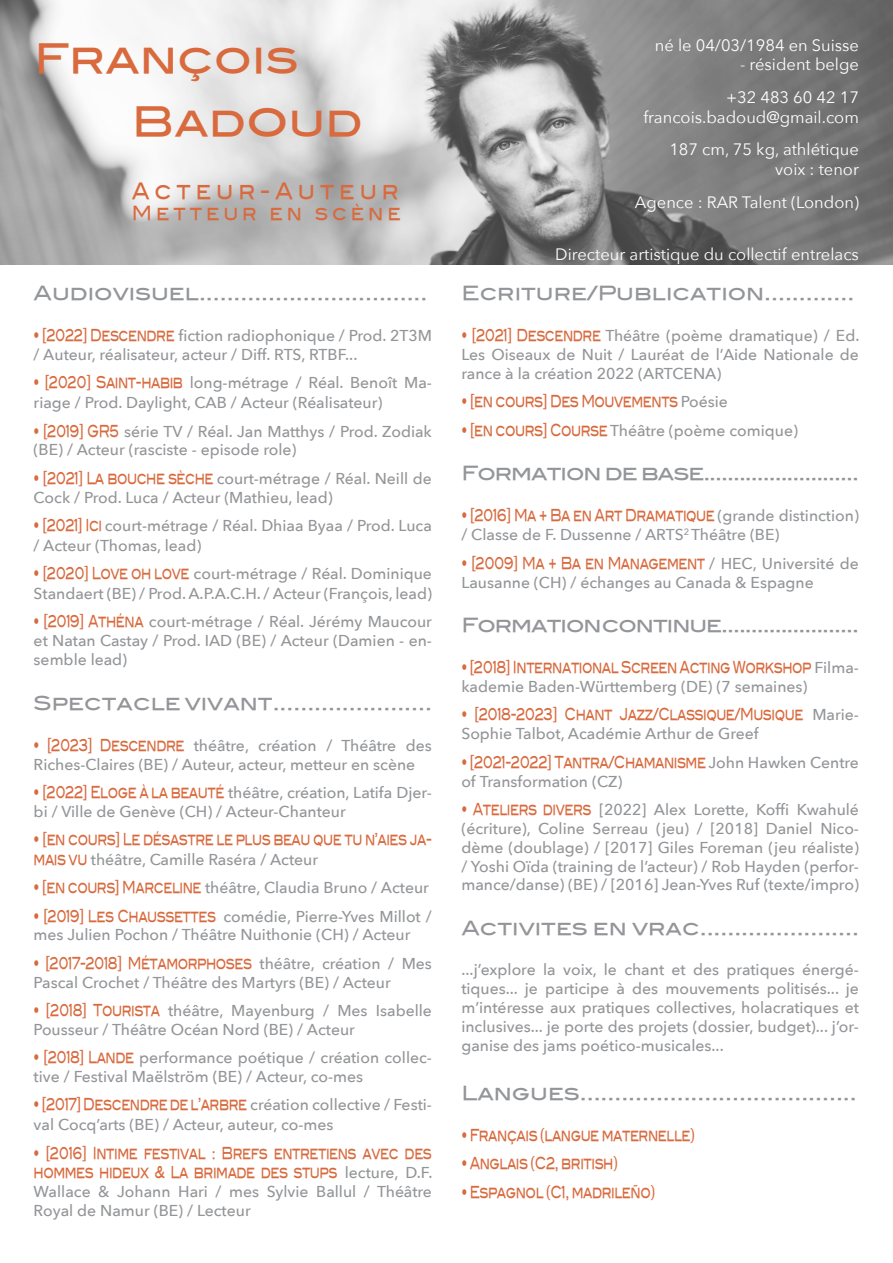
<style>
.page{position:relative;width:893px;height:1263px;background:#fff}
.page>*{position:absolute;margin:0;border:0;box-sizing:border-box;transform-origin:0 0}
.t1{font:40.5px "Blair Md ITCTT Medium";color:#d86a3e}
.t2{font:22.5px "Blair Md ITCTT Medium";letter-spacing:.26em;color:#d86a3e;scale:.84 1}
.t3{font:19.5px "Blair Md ITCTT Medium";color:#939598}
.t4{font:19.5px "Blair Md ITCTT Medium";letter-spacing:-.05em;color:#939598}
.t5{font:19.5px "Blair Md ITCTT Medium";letter-spacing:.24em;color:#d86a3e;scale:.84 1}
.t6{font:16.5px/19.8px "Blair Md ITCTT Medium";letter-spacing:-.04em;color:#d86a3e;scale:.67 1}
.t7{font:16.5px "Avenir Next";color:#fff}
.t8{font:500 15.75px/18.9px "Avenir Next";color:#939598}
.s1{font-size:45px}
.s2{font-family:"Blair Md ITCTT Medium";font-weight:400;font-size:16.5px;color:#d86a3e}
.s3{font-family:"Avenir Next";font-weight:500;font-size:15.75px;color:#939598}
</style>
<div class="page">
<img style="left:0;top:0;width:893px;height:264px">
<p class="t1" style="left:34px;top:25px;width:266px">François</p>
<p class="t1" style="left:132px;top:88px;width:232px">Bad<span class="s1">o</span>ud</p>
<p class="t2" style="left:132px;top:172px;width:319px">Acteur-Auteur</p>
<p class="t5" style="left:132px;top:197px;width:322px">Metteur en scène</p>
<p class="t3" style="left:34px;top:277px;width:395px">Audiovisuel.................................</p>
<p class="t8" style="left:34px;top:326px;width:400px"><span class="s2">• [2022] Descendre</span> fiction radiophonique / Prod. 2T3M / Auteur, réalisateur, acteur / Diff. RTS, RTBF...</p>
<p class="t8" style="left:34px;top:372px;width:400px;line-height:19.8px"><span class="s2">• [2020] Saint-habib</span> long-métrage / Réal. Benoît Ma&shy;riage / Prod. Daylight, CAB / Acteur (Réalisateur)</p>
<p class="t8" style="left:34px;top:421px;width:400px"><span class="s2">• [2019] GR5</span> série TV / Réal. Jan Matthys / Prod. Zodiak (BE) / Acteur (rasciste - episode role)</p>
<p class="t8" style="left:34px;top:468px;width:400px"><span class="s2">• [2021] La bouche sèche</span> court-métrage / Réal. Neill de<br>Cock / Prod. Luca / Acteur (Mathieu, lead)</p>
<p class="t8" style="left:34px;top:515px;width:400px;line-height:19.8px"><span class="s2">• [2021] Ici</span> court-métrage / Réal. Dhiaa Byaa / Prod. Luca / Acteur (Thomas, lead)</p>
<p class="t8" style="left:34px;top:563px;width:400px;line-height:19.8px"><span class="s2">• [2020] Love oh love</span> court-métrage / Réal. Dominique<br>Standaert (BE) / Prod. A.P.A.C.H. / Acteur (François, lead)</p>
<p class="t8" style="left:34px;top:612px;width:400px;text-align:justify"><span class="s2">• [2019] Athéna</span> court-métrage / Réal. Jérémy Maucour et Natan Castay / Prod. IAD (BE) / Acteur (Damien - en&shy;semble lead)</p>
<p class="t3" style="left:34px;top:687px;width:400px">Spectacle vivant.......................</p>
<p class="t8" style="left:34px;top:735px;width:400px"><span class="s2">• [2023] Descendre</span> théâtre, création / Théâtre des<br>Riches-Claires (BE) / Auteur, acteur, metteur en scène</p>
<p class="t8" style="left:34px;top:782px;width:400px"><span class="s2">• [2022] Eloge à la beauté</span> théâtre, création, Latifa Djer&shy;bi / Ville de Genève (CH) / Acteur-Chanteur</p>
<p class="t6" style="left:34px;top:827px;width:596px">• [en cours] Le désastre le plus beau que tu n’aies ja-</p>
<p class="t8" style="left:34px;top:849px;width:286px"><span class="s2">mais vu</span> théâtre, Camille Raséra / Acteur</p>
<p class="t8" style="left:34px;top:878px;width:397px"><span class="s2">• [en cours] Marceline</span> théâtre, Claudia Bruno / Acteur</p>
<p class="t8" style="left:34px;top:906px;width:400px"><span class="s2">• [2019] Les Chaussettes</span> comédie, Pierre-Yves Millot / mes Julien Pochon / Théâtre Nuithonie (CH) / Acteur</p>
<p class="t6" style="left:34px;top:951px;width:596px">• [2017-2018] Métamorphoses <span class="s3">théâtre, création / Mes</span></p>
<p class="t8" style="left:34px;top:972px;width:359px">Pascal Crochet / Théâtre des Martyrs (BE) / Acteur</p>
<p class="t8" style="left:34px;top:1000px;width:400px"><span class="s2">• [2018] Tourista</span> théâtre, Mayenburg / Mes Isabelle<br>Pousseur / Théâtre Océan Nord (BE) / Acteur</p>
<p class="t8" style="left:34px;top:1048px;width:400px"><span class="s2">• [2018] Lande</span> performance poétique / création collec&shy;tive / Festival Maëlström (BE) / Acteur, co-mes</p>
<p class="t6" style="left:34px;top:1093px;width:596px">• [2017] Descendre de l’arbre <span class="s3">création collective / Festi-</span></p>
<p class="t8" style="left:34px;top:1115px;width:301px">val Cocq’arts (BE) / Acteur, auteur, co-mes</p>
<p class="t6" style="left:34px;top:1141px;width:597px">• [2016] Intime festival : Brefs entretiens avec des hommes hideux &amp; La brimade des stups <span class="s3">lecture, D.F.</span></p>
<p class="t8" style="left:34px;top:1182px;width:400px">Wallace &amp; Johann Hari / mes Sylvie Ballul / Théâtre<br>Royal de Namur (BE) / Lecteur</p>
<p class="t7" style="left:655px;top:31px;width:206px">né le 04/03/1984 en Suisse</p>
<p class="t7" style="left:740px;top:51px;width:120px">- résident belge</p>
<p class="t7" style="left:726px;top:83px;width:134px">+32 483 60 42 17</p>
<p class="t7" style="left:643px;top:103px;width:217px">francois.badoud@gmail.com</p>
<p class="t7" style="left:669px;top:136px;width:191px">187 cm, 75 kg, athlétique</p>
<p class="t7" style="left:775px;top:155px;width:85px">voix : tenor</p>
<p class="t7" style="left:635px;top:188px;width:225px">Agence : RAR Talent (London)</p>
<p class="t7" style="left:555px;top:240px;width:305px">Directeur artistique du collectif entrelacs</p>
<p class="t3" style="left:461px;top:277px;width:394px">Ecriture/Publication.............</p>
<p class="t8" style="left:461px;top:326px;width:400px;text-align:justify"><span class="s2">• [2021] Descendre</span> Théâtre (poème dramatique) / Ed.<br>Les Oiseaux de Nuit / Lauréat de l’Aide Nationale de rance à la création 2022 (ARTCENA)</p>
<p class="t6" style="left:461px;top:390px;width:399px">• [en cours] Des Mouvements <span class="s3">Poésie</span></p>
<p class="t8" style="left:461px;top:420px;width:338px"><span class="s2">• [en cours] Course</span> Théâtre (poème comique)</p>
<p class="t4" style="left:461px;top:457px;width:399px">Formation de base..........................</p>
<p class="t6" style="left:461px;top:504px;width:595px">• [2016] Ma + Ba en Art Dramatique <span class="s3">(grande distinction)</span></p>
<p class="t8" style="left:461px;top:525px;width:320px">/ Classe de F. Dussenne / ARTS<sup>2</sup> Théâtre (BE)</p>
<p class="t6" style="left:461px;top:551px;width:595px">• [2009] Ma + Ba en Management <span class="s3">/ HEC, Université de</span></p>
<p class="t8" style="left:461px;top:572px;width:354px">Lausanne (CH) / échanges au Canada &amp; Espagne</p>
<p class="t4" style="left:461px;top:609px;width:399px">Formation continue.......................</p>
<p class="t6" style="left:461px;top:656px;width:595px">• [2018] International Screen Acting Workshop <span class="s3">Filma-</span></p>
<p class="t8" style="left:461px;top:677px;width:348px">kademie Baden-Württemberg (DE) (7 semaines)</p>
<p class="t6" style="left:461px;top:703px;width:595px">• [2018-2023] Chant Jazz/Classique/Musique <span class="s3">Marie-</span></p>
<p class="t8" style="left:461px;top:724px;width:299px">Sophie Talbot, Académie Arthur de Greef</p>
<p class="t6" style="left:461px;top:750px;width:595px">• [2021-2022] Tantra/Chamanisme <span class="s3">John Hawken Centre</span></p>
<p class="t8" style="left:461px;top:771px;width:163px">of Transformation (CZ)</p>
<p class="t8" style="left:461px;top:799px;width:399px;text-align:justify"><span class="s2">• Ateliers divers</span> [2022] Alex Lorette, Koffi Kwahulé (écriture), Coline Serreau (jeu) / [2018] Daniel Nico&shy;dème (doublage) / [2017] Giles Foreman (jeu réaliste) / Yoshi Oïda (training de l’acteur) / Rob Hayden (perfor&shy;mance/danse) (BE) / [2016] Jean-Yves Ruf (texte/impro)</p>
<p class="t3" style="left:461px;top:912px;width:399px">Activites en vrac.......................</p>
<p class="t8" style="left:461px;top:960px;width:399px;text-align:justify">...j’explore la voix, le chant et des pratiques énergé&shy;tiques... je participe à des mouvements politisés... je m’intéresse aux pratiques collectives, holacratiques et inclusives... je porte des projets (dossier, budget)... j’or&shy;ganise des jams poético-musicales...</p>
<p class="t3" style="left:461px;top:1077px;width:397px">Langues........................................</p>
<p class="t6" style="left:461px;top:1123px;width:350px">• Français (langue maternelle)</p>
<p class="t6" style="left:461px;top:1151px;width:235px">• Anglais (C2, british)</p>
<p class="t6" style="left:461px;top:1180px;width:291px">• Espagnol (C1, madrileño)</p>
</div>
